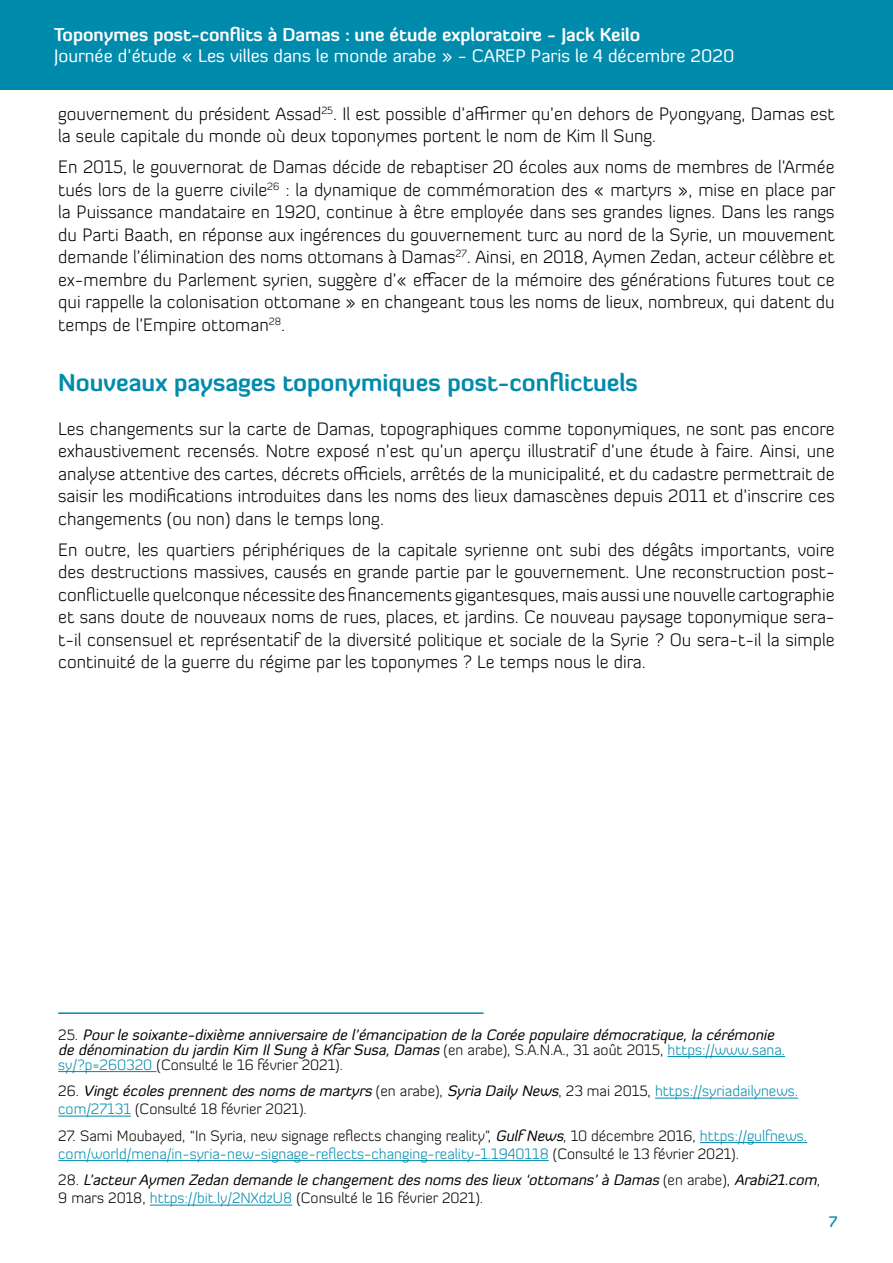
<style>
.page{position:relative;width:893px;height:1263px;background:#fff}
.page>*{position:absolute;margin:0;border:0;box-sizing:border-box;transform-origin:0 0}
.t1{font:700 24px "Diavlo";color:#008bad}
.t2{font:300 18px/22.5px "Diavlo";color:#000;text-align:justify}
.t3{font:18px "Diavlo";color:#fff}
.t4{font:700 18px "Diavlo";color:#fff}
.t5{font:italic 15px/15px "Diavlo";color:#000}
.t6{font:300 15px/18px "Diavlo";color:#000}
.t7{font:500 15px "Diavlo";color:#008bad}
.s1{font-weight:300;font-style:normal}
.s2{font-weight:300;font-style:normal;color:#008bad}
.s3{font-weight:400;font-style:italic}
.s4{color:#008bad}
</style>
<div class="page">
<div style="left:0;top:0;width:893px;height:89px;background:#008bad"></div>
<hr style="left:58px;top:1012px;width:425px;height:2px;background:#008bad">
<hr style="left:667px;top:1056px;width:118px;height:1px;background:#008bad">
<hr style="left:58px;top:1071px;width:99px;height:1px;background:#008bad">
<hr style="left:655px;top:1098px;width:143px;height:1px;background:#008bad">
<hr style="left:58px;top:1116px;width:73px;height:1px;background:#008bad">
<hr style="left:700px;top:1142px;width:107px;height:1px;background:#008bad">
<hr style="left:58px;top:1160px;width:491px;height:1px;background:#008bad">
<hr style="left:150px;top:1205px;width:142px;height:1px;background:#008bad">
<p class="t4" style="left:54px;top:23px;width:588px">Toponymes post-conflits à Damas : une étude exploratoire - Jack Keilo</p>
<p class="t3" style="left:54px;top:45px;width:682px">Journée d’étude « Les villes dans le monde arabe » - CAREP Paris le 4 décembre 2020</p>
<p class="t2" style="left:58px;top:102px;width:778px">gouvernement du président Assad<sup>25</sup>. Il est possible d’affirmer qu’en dehors de Pyongyang, Damas est la seule capitale du monde où deux toponymes portent le nom de Kim Il Sung.</p>
<p class="t2" style="left:58px;top:156px;width:779px">En 2015, le gouvernorat de Damas décide de rebaptiser 20 écoles aux noms de membres de l’Armée tués lors de la guerre civile<sup>26</sup> : la dynamique de commémoration des « martyrs », mise en place par la Puissance mandataire en 1920, continue à être employée dans ses grandes lignes. Dans les rangs du Parti Baath, en réponse aux ingérences du gouvernement turc au nord de la Syrie, un mouvement demande l’élimination des noms ottomans à Damas<sup>27</sup>. Ainsi, en 2018, Aymen Zedan, acteur célèbre et ex-membre du Parlement syrien, suggère d’« effacer de la mémoire des générations futures tout ce qui rappelle la colonisation ottomane » en changeant tous les noms de lieux, nombreux, qui datent du temps de l’Empire ottoman<sup>28</sup>.</p>
<h1 class="t1" style="left:58px;top:367px;width:581px">Nouveaux paysages toponymiques post-conflictuels</h1>
<p class="t2" style="left:58px;top:417px;width:778px">Les changements sur la carte de Damas, topographiques comme toponymiques, ne sont pas encore exhaustivement recensés. Notre exposé n’est qu’un aperçu illustratif d’une étude à faire. Ainsi, une analyse attentive des cartes, décrets officiels, arrêtés de la municipalité, et du cadastre permettrait de saisir les modifications introduites dans les noms des lieux damascènes depuis 2011 et d’inscrire ces changements (ou non) dans le temps long.</p>
<p class="t2" style="left:58px;top:538px;width:778px">En outre, les quartiers périphériques de la capitale syrienne ont subi des dégâts importants, voire des destructions massives, causés en grande partie par le gouvernement. Une reconstruction post&shy;conflictuelle quelconque nécessite des financements gigantesques, mais aussi une nouvelle cartographie et sans doute de nouveaux noms de rues, places, et jardins. Ce nouveau paysage toponymique sera&shy;t-il consensuel et représentatif de la diversité politique et sociale de la Syrie ? Ou sera-t-il la simple continuité de la guerre du régime par les toponymes ? Le temps nous le dira.</p>
<p class="t5" style="left:58px;top:1027px;width:728px"><span class="s1">2 5 .</span> Pourle soixante-dixième anniversaire de l’émancipation de la Corée populaire démocratique,la cérémonie de dénomination du jardin Kim IlSung à KfarSusa,Damas<span class="s1">(en arabe), S.A.N.A., 31 août 2015,</span> <span class="s2">https://www.sana. sy/?p=260320</span> <span class="s1">(Consulté le 16 février 2021).</span></p>
<p class="t5" style="left:58px;top:1082px;width:741px;line-height:18px"><span class="s1">26.</span> Vingtécoles prennentdes noms de martyrs<span class="s1">(en arabe),</span> Syria Daily News<span class="s1">, 23 mai 2015,</span> <span class="s2">https://syriadailynews. com/27131</span> <span class="s1">(Consulté 18 février 2021).</span></p>
<p class="t6" style="left:58px;top:1126px;width:750px">27. Sami Moubayed, “In Syria, new signage reflects changing reality”, <span class="s3">Gulf News</span>, 10 décembre 2016, <span class="s4">https://gulfnews. com/world/mena/in-syria-new-signage-reflects-changing-reality-1.1940118</span> (Consulté le 13 février 2021).</p>
<p class="t5" style="left:58px;top:1171px;width:764px;line-height:18px"><span class="s1">2 8 .</span> L’acteurAymen Zedan demande le changementdes noms deslieux‘ottomans’à Damas<span class="s1">( e n a ra b e ) ,</span> Arabi21.com<span class="s1">,<br>9 mars 2018,</span> <span class="s2">https://bit.ly/2NXdzU8</span> <span class="s1">(Consulté le 16 février 2021).</span></p>
<p class="t7" style="left:828px;top:1212px;width:11px">7</p>
</div>
